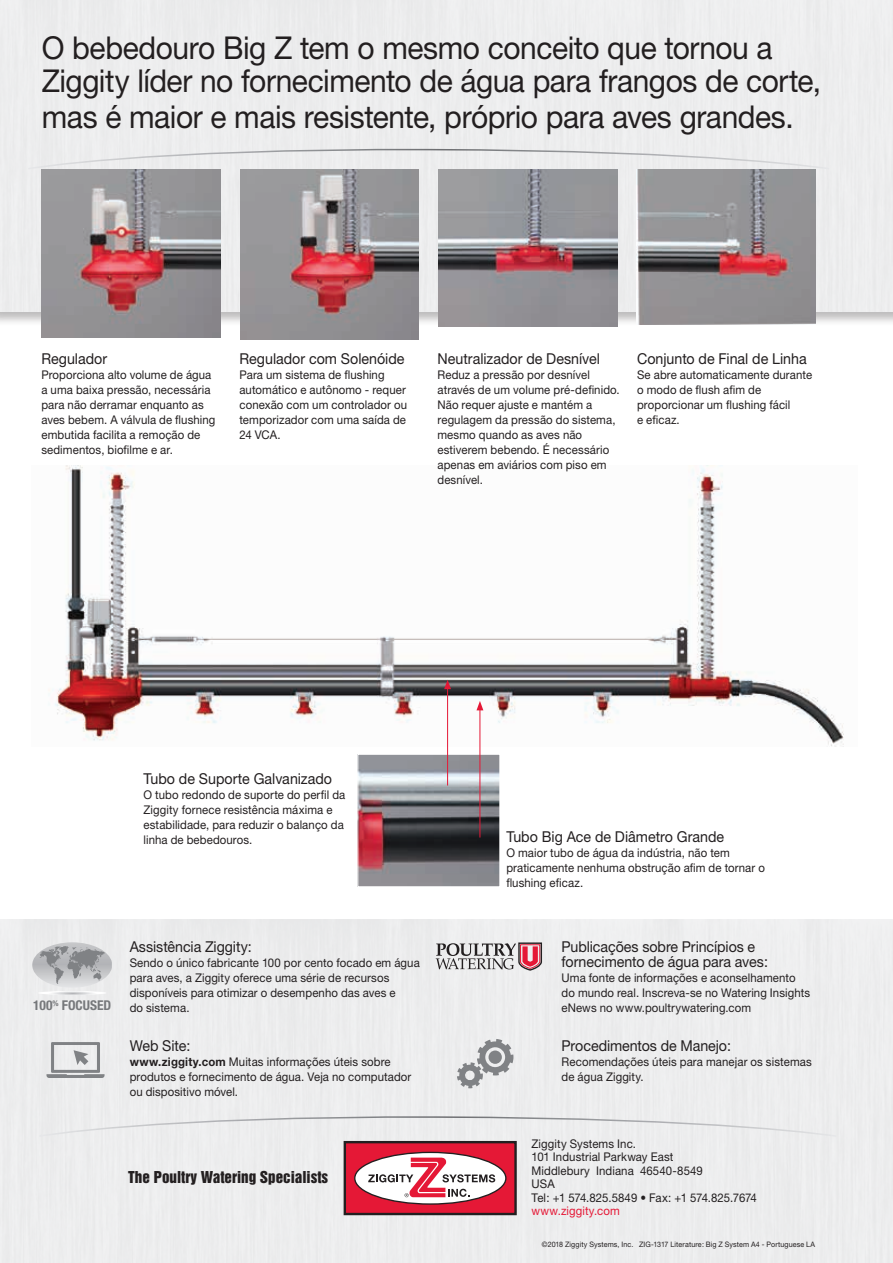
<style>
.page{position:relative;width:893px;height:1263px;background:#fff}
.page>*{position:absolute;margin:0;border:0;box-sizing:border-box;transform-origin:0 0}
.ZIG_Header{font:31.5px/33px "Helvetica Neue";letter-spacing:-.015em;color:#231f20;scale:.95 1}
.ZIG_Body{font:15px "Helvetica Neue";color:#231f20;scale:.95 1}
.ZIG_Title_Caption{font:15px/15px "Helvetica Neue";letter-spacing:-.005em;color:#231f20;scale:.95 1}
.t1{font:15px "Helvetica Inserat";color:#231f20}
.t2{font:700 condensed 13.5px "Helvetica Neue";color:#76787b}
.ZIG_Caption{font:12px/15px "Helvetica Neue";letter-spacing:.01em;color:#231f20;scale:.95 1}
.ZIG_Caption-2{font:7.5px "Helvetica Neue";letter-spacing:.015em;color:#231f20;scale:.95 1}
.s1{font-weight:700}
.s2{color:#e51836}
</style>
<div class="page">
<div style="left:0;top:0;width:893px;height:311px;background:#ededee"></div>
<img style="left:359px;top:756px;width:139px;height:129px">
<div style="left:357px;top:754px;width:143px;height:133px;border:1px solid #fff"></div>
<img style="left:438px;top:170px;width:179px;height:157px">
<img style="left:637px;top:170px;width:178px;height:154px">
<img style="left:240px;top:170px;width:179px;height:170px">
<img style="left:42px;top:170px;width:178px;height:167px">
<img style="left:49px;top:466px;width:795px;height:281px">
<svg style="left:27px;top:149px;width:803px;height:21px"></svg>
<svg style="left:38px;top:1116px;width:800px;height:22px"></svg>
<div style="left:345px;top:1142px;width:171px;height:72px;background:#e51836"></div>
<div style="left:344px;top:1141px;width:173px;height:74px;border:2px solid #231f20"></div>
<svg style="left:355px;top:1152px;width:151px;height:52px"></svg>
<div style="left:354px;top:1152px;width:152px;height:53px;border:1px solid #231f20;border-radius:50%"></div>
<svg style="left:368px;top:1157px;width:127px;height:40px"></svg>
<svg style="left:32px;top:942px;width:80px;height:53px;background:#c2c3c5"></svg>
<svg style="left:46px;top:1042px;width:59px;height:36px;background:#c4c5c7"></svg>
<svg style="left:436px;top:942px;width:106px;height:29px;background:#bba7aa"></svg>
<svg style="left:457px;top:1039px;width:56px;height:49px;background:#c0c1c3"></svg>
<hr style="left:447px;top:687px;width:1px;height:98px;background:#e51836">
<svg style="left:444px;top:680px;width:7px;height:9px"></svg>
<hr style="left:480px;top:708px;width:1px;height:129px;background:#e51836">
<svg style="left:476px;top:701px;width:7px;height:9px"></svg>
<p class="ZIG_Header" style="left:42px;top:31px;width:822px">O bebedouro Big Z tem o mesmo conceito que tornou a<br>Ziggity líder no fornecimento de água para frangos de corte,</p>
<p class="ZIG_Header" style="left:42px;top:100px;width:793px">mas é maior e mais resistente, próprio para aves grandes.</p>
<p class="ZIG_Body" style="left:41px;top:350px;width:71px">Regulador</p>
<p class="ZIG_Caption" style="left:41px;top:367px;width:185px">Proporciona alto volume de água a uma baixa pressão, necessária para não derramar enquanto as aves bebem. A válvula de flushing embutida facilita a remoção de sedimentos, biofilme e ar.</p>
<p class="ZIG_Body" style="left:239px;top:350px;width:175px">Regulador com Solenóide</p>
<p class="ZIG_Caption" style="left:239px;top:367px;width:178px">Para um sistema de flushing automático e autônomo - requer conexão com um controlador ou temporizador com uma saída de<br>24 VCA.</p>
<p class="ZIG_Body" style="left:437px;top:350px;width:172px">Neutralizador de Desnível</p>
<p class="ZIG_Caption" style="left:437px;top:367px;width:193px">Reduz a pressão por desnível através de um volume pré-definido.<br>Não requer ajuste e mantém a regulagem da pressão do sistema, mesmo quando as aves não estiverem bebendo. É necessário apenas em aviários com piso em desnível.</p>
<p class="ZIG_Body" style="left:637px;top:350px;width:180px">Conjunto de Final de Linha</p>
<p class="ZIG_Caption" style="left:637px;top:367px;width:186px">Se abre automaticamente durante o modo de flush afim de proporcionar um flushing fácil<br>e eficaz.</p>
<p class="ZIG_Body" style="left:144px;top:770px;width:200px">Tubo de Suporte Galvanizado</p>
<p class="ZIG_Caption" style="left:144px;top:787px;width:214px">O tubo redondo de suporte do perfil da Ziggity fornece resistência máxima e estabilidade, para reduzir o balanço da linha de bebedouros.</p>
<p class="t2" style="left:33px;top:997px;width:80px">100<sup>%</sup> FOCUSED</p>
<p class="ZIG_Title_Caption" style="left:130px;top:939px;width:130px">Assistência Ziggity:</p>
<p class="ZIG_Caption" style="left:130px;top:955px;width:307px">Sendo o único fabricante 100 por cento focado em água para aves, a Ziggity oferece uma série de recursos disponíveis para otimizar o desempenho das aves e<br>do sistema.</p>
<p class="ZIG_Title_Caption" style="left:130px;top:1037px;width:66px">Web Site:</p>
<p class="ZIG_Caption" style="left:130px;top:1054px;width:298px"><span class="s1">www.ziggity.com</span> Muitas informações úteis sobre produtos e fornecimento de água. Veja no computador ou dispositivo móvel.</p>
<p class="t1" style="left:128px;top:1168px;width:201px">The Poultry Watering Specialists</p>
<p class="ZIG_Body" style="left:506px;top:828px;width:231px">Tubo Big Ace de Diâmetro Grande</p>
<p class="ZIG_Caption" style="left:506px;top:845px;width:274px">O maior tubo de água da indústria, não tem praticamente nenhuma obstrução afim de tornar o flushing eficaz.</p>
<p class="ZIG_Title_Caption" style="left:562px;top:939px;width:219px">Publicações sobre Princípios e fornecimento de água para aves:</p>
<p class="ZIG_Caption" style="left:562px;top:970px;width:263px">Uma fonte de informações e aconselhamento do mundo real. Inscreva-se no Watering Insights eNews no www.poultrywatering.com</p>
<p class="ZIG_Title_Caption" style="left:562px;top:1037px;width:180px">Procedimentos de Manejo:</p>
<p class="ZIG_Caption" style="left:562px;top:1054px;width:265px">Recomendações úteis para manejar os sistemas de água Ziggity.</p>
<p class="ZIG_Caption" style="left:532px;top:1136px;width:111px">Ziggity Systems Inc.</p>
<p class="ZIG_Caption" style="left:532px;top:1149px;width:151px">101 Industrial Parkway East</p>
<p class="ZIG_Caption" style="left:532px;top:1164px;width:182px;line-height:13.5px">Middlebury Indiana 46540-8549<br>USA</p>
<p class="ZIG_Caption" style="left:532px;top:1191px;width:239px;line-height:13.5px">Tel: +1 574.825.5849 • Fax: +1 574.825.7674 <span class="s2">www.ziggity.com</span></p>
<p class="ZIG_Caption-2" style="left:542px;top:1239px;width:289px">©2018 Ziggity Systems, Inc. ZIG-1317 Literature: Big Z System A4 - Portuguese LA</p>
</div>
